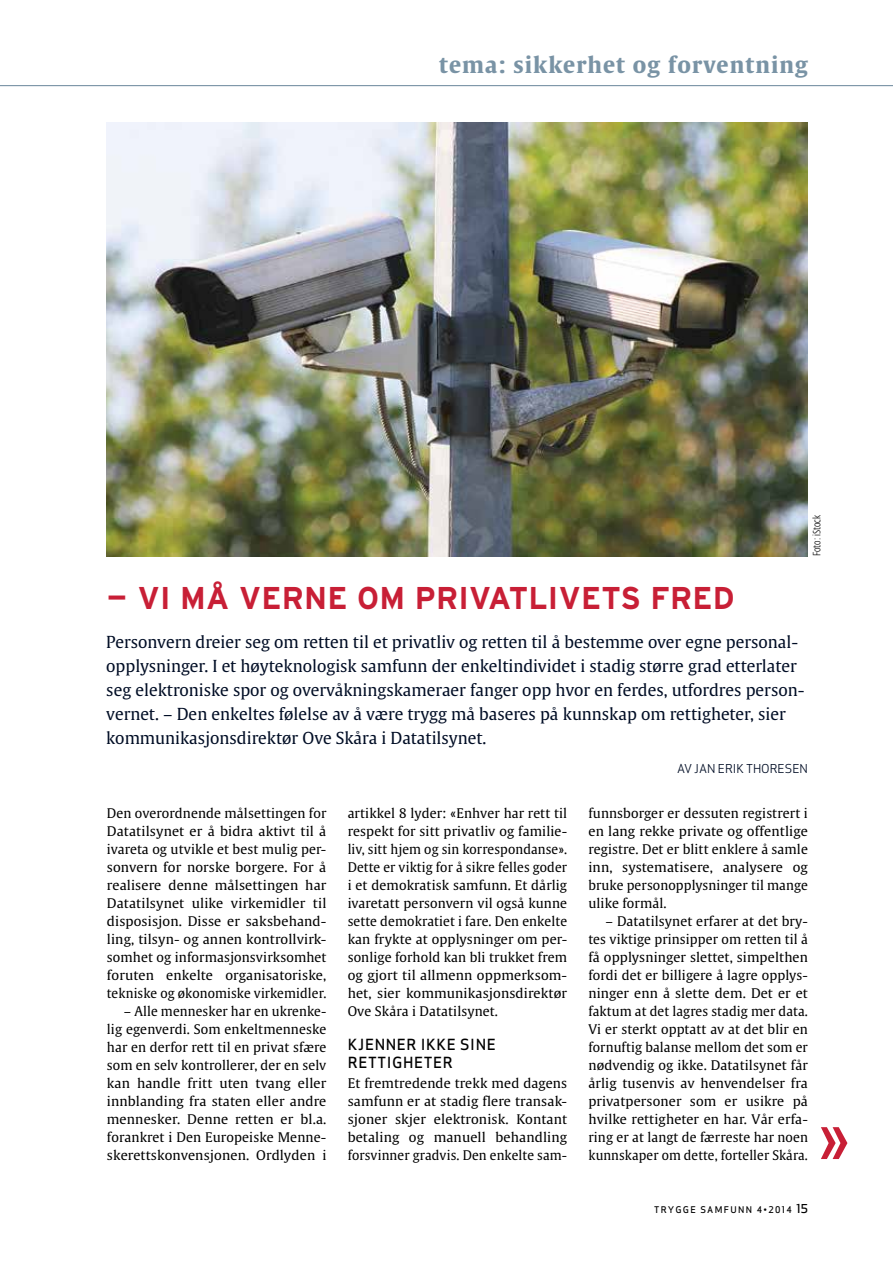
<style>
.page{position:relative;width:893px;height:1263px;background:#fff}
.page>*{position:absolute;margin:0;border:0;box-sizing:border-box;transform-origin:0 0}
.t1{font:77.7px "Gulliver Regular Roman";color:#c81f36}
.t2{font:700 31.5px "Interstate";letter-spacing:.01em;color:#c81f36;scale:1.5 1}
.t3{font:22.35px "Gulliver Bold Roman";letter-spacing:.05em;color:#7993a5}
.t4{font:16.5px/24px "Gulliver Regular Roman";color:#000d25}
.t5{font:15px/18px "Apex Sans Medium T";letter-spacing:.04em;color:#000}
.t6{font:13.2px/18px "Gulliver Regular Roman";letter-spacing:.01em;color:#000;text-align:justify}
.t7{font:12px "Apex Sans Book T";color:#000d25}
.t8{font:300 10.5px "Fedra Sans Cond Alt Std";color:#000}
.t9{font:9px "Apex Sans Medium C";color:#000}
.s1{font-size:12px}
</style>
<div class="page">
<hr style="left:0;top:85px;width:893px;height:1px;background:#7993a5">
<img style="left:106px;top:123px;width:702px;height:433px">
<h3 class="t3" style="left:439px;top:51px;width:370px">tema: sikkerhet og forventning</h3>
<p class="t8" style="left:811px;top:556px;width:43px;rotate:-90deg">Foto: iStock</p>
<h2 class="t2" style="left:106px;top:580px;width:420px">– VI MÅ VERNE OM PRIVATLIVETS FRED</h2>
<p class="t4" style="left:106px;top:630px;width:700px">Personvern dreier seg om retten til et privatliv og retten til å bestemme over egne personal&shy;opplysninger. I et høyteknologisk samfunn der enkeltindividet i stadig større grad etterlater seg elektroniske spor og overvåkningskameraer fanger opp hvor en ferdes, utfordres person&shy;vernet. – Den enkeltes følelse av å være trygg må baseres på kunnskap om rettigheter, sier kommunikasjonsdirektør Ove Skåra i Datatilsynet.</p>
<p class="t6" style="left:107px;top:804px;width:221px">Den overordnende målsettingen for Datatilsynet er å bidra aktivt til å ivareta og utvikle et best mulig per&shy;sonvern for norske borgere. For å realisere denne målsettingen har Datatilsynet ulike virkemidler til disposisjon. Disse er saksbehand&shy;ling, tilsyn- og annen kontrollvirk&shy;somhet og informasjonsvirksomhet foruten enkelte organisatoriske, tekniske og økonomiske virkemidler.</p>
<p class="t6" style="left:107px;top:1002px;width:221px;text-indent:17px">– Alle mennesker har en ukrenke&shy;lig egenverdi. Som enkeltmenneske har en derfor rett til en privat sfære som en selv kontrollerer, der en selv kan handle fritt uten tvang eller innblanding fra staten eller andre mennesker. Denne retten er bl.a. forankret i Den Europeiske Menne&shy;skerettskonvensjonen. Ordlyden i</p>
<p class="t6" style="left:348px;top:804px;width:221px">artikkel 8 lyder: «Enhver har rett til respekt for sitt privatliv og familie&shy;liv, sitt hjem og sin korrespondanse».<br>Dette er viktig for å sikre felles goder i et demokratisk samfunn. Et dårlig ivaretatt personvern vil også kunne sette demokratiet i fare. Den enkelte kan frykte at opplysninger om per&shy;sonlige forhold kan bli trukket frem og gjort til allmenn oppmerksom&shy;het, sier kommunikasjonsdirektør Ove Skåra i Datatilsynet.</p>
<p class="t5" style="left:348px;top:1035px;width:150px">KJENNER IKKE SINE<br>RETTIGHETER</p>
<p class="t6" style="left:348px;top:1074px;width:221px">Et fremtredende trekk med dagens samfunn er at stadig flere transak&shy;sjoner skjer elektronisk. Kontant betaling og manuell behandling forsvinner gradvis. Den enkelte sam-</p>
<p class="t7" style="left:677px;top:761px;width:132px">AV JAN ERIK THORESEN</p>
<p class="t6" style="left:588px;top:804px;width:221px">funnsborger er dessuten registrert i en lang rekke private og offentlige registre. Det er blitt enklere å samle inn, systematisere, analysere og bruke personopplysninger til mange ulike formål.</p>
<p class="t6" style="left:588px;top:912px;width:221px;text-indent:17px">– Datatilsynet erfarer at det bry&shy;tes viktige prinsipper om retten til å få opplysninger slettet, simpelthen fordi det er billigere å lagre opplys&shy;ninger enn å slette dem. Det er et faktum at det lagres stadig mer data.<br>Vi er sterkt opptatt av at det blir en fornuftig balanse mellom det som er nødvendig og ikke. Datatilsynet får årlig tusenvis av henvendelser fra privatpersoner som er usikre på hvilke rettigheter en har. Vår erfa&shy;ring er at langt de færreste har noen kunnskaper om dette, forteller Skåra.</p>
<h1 class="t1" style="left:816px;top:1088px;width:35px">»</h1>
<p class="t9" style="left:654px;top:1204px;width:8px">TRYGGE</p>
<p class="t9" style="left:700px;top:1204px;width:9px">SAMFUNN</p>
<p class="t9" style="left:757px;top:1204px;width:53px">4•2014 <span class="s1">15</span></p>
</div>
